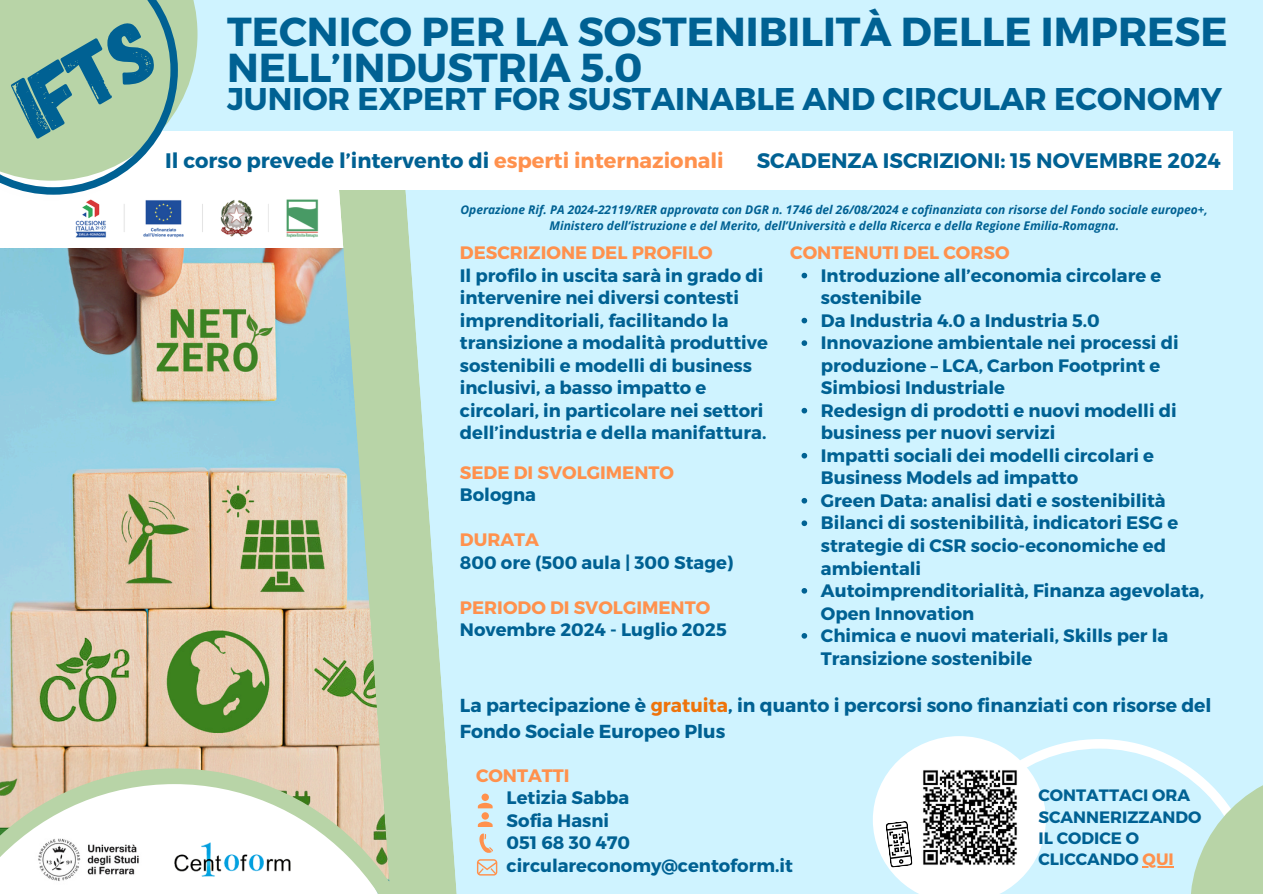
<style>
.page{position:relative;width:1263px;height:894px;background:#fff}
.page>*{position:absolute;margin:0;border:0;box-sizing:border-box;transform-origin:0 0}
.t1{font:86.55px "Gagalin";color:#006193}
.t2{font:700 40.35px/36px "Montserrat";color:#006193}
.t3{font:700 31.35px "Montserrat";color:#006193}
.t4{font:700 21px "Montserrat";color:#006193}
.t5{font:700 18.75px/25.8px "Montserrat";color:#006193}
.t6{font:700 18px/22.5px "Montserrat";color:#006193}
.t7{font:700 18px "Montserrat";color:#ff914d}
.t8{font:700 16.5px/21.3px "Montserrat";color:#006193}
.t9{font:italic 700 12px/16px "Open Sans";color:#006193;text-align:center}
.s1{color:#ff914d}
.s2{color:#ee730b}
</style>
<div class="page">
<div style="left:0;top:0;width:1263px;height:893px;background:#cff3ff"></div>
<img style="left:0;top:247px;width:338px;height:521px">
<svg style="left:0;top:768px;width:338px;height:125px;background:#eaebdd"></svg>
<div style="left:0;top:189px;width:370px;height:58px;background:#fff"></div>
<svg style="left:338px;top:190px;width:119px;height:703px;fill:#b8d4a7"></svg>
<div style="left:51px;top:131px;width:1181px;height:59px;background:#fff"></div>
<img style="left:33px;top:833px;width:112px;height:51px">
<img style="left:174px;top:842px;width:116px;height:34px">
<svg style="left:1046px;top:739px;width:145px;height:129px"></svg>
<svg style="left:178px;top:0;width:19px;height:107px;fill:#b8d4a7"></svg>
<svg style="left:1190px;top:768px;width:73px;height:125px;fill:#b8d4a7"></svg>
<svg style="left:0;top:0;width:178px;height:195px;background:#b3d0af"></svg>
<svg style="left:477px;top:833px;width:20px;height:42px"></svg>
<svg style="left:873px;top:736px;width:173px;height:157px"></svg>
<img style="left:66px;top:193px;width:253px;height:45px">
<svg style="left:801px;top:273px;width:6px;height:5px"></svg>
<svg style="left:801px;top:318px;width:6px;height:5px"></svg>
<svg style="left:801px;top:340px;width:6px;height:6px"></svg>
<svg style="left:801px;top:408px;width:6px;height:5px"></svg>
<svg style="left:801px;top:453px;width:6px;height:5px"></svg>
<svg style="left:801px;top:498px;width:6px;height:5px"></svg>
<svg style="left:801px;top:520px;width:6px;height:6px"></svg>
<svg style="left:801px;top:588px;width:6px;height:5px"></svg>
<svg style="left:801px;top:633px;width:6px;height:5px"></svg>
<hr style="left:1143px;top:866px;width:31px;height:1px;background:#ff914d">
<svg style="left:478px;top:793px;width:14px;height:33px"></svg>
<h6 class="t1" style="left:-4px;top:63px;width:145px;rotate:-29deg">IFTS</h6>
<p class="t2" style="left:227px;top:12px;width:1002px">TECNICO PER LA SOSTENIBILITÀ DELLE IMPRESE<br>NELL’INDUSTRIA 5.0</p>
<p class="t3" style="left:227px;top:79px;width:997px">JUNIOR EXPERT FOR SUSTAINABLE AND CIRCULAR ECONOMY</p>
<h6 class="t4" style="left:165px;top:147px;width:560px">Il corso prevede l’intervento di <span class="s1">esperti internazionali</span></h6>
<p class="t4" style="left:757px;top:147px;width:465px">SCADENZA ISCRIZIONI: 15 NOVEMBRE 2024</p>
<p class="t9" style="left:460px;top:201px;width:749px">Operazione Rif. PA 2024-22119/RER approvata con DGR n. 1746 del 26/08/2024 e cofinanziata con risorse del Fondo sociale europeo+,<br>Ministero dell’istruzione e del Merito, dell’Università e della Ricerca e della Regione Emilia-Romagna.</p>
<p class="t7" style="left:460px;top:241px;width:254px">DESCRIZIONE DEL PROFILO</p>
<p class="t6" style="left:460px;top:263px;width:309px">Il profilo in uscita sarà in grado di intervenire nei diversi contesti imprenditoriali, facilitando la transizione a modalità produttive sostenibili e modelli di business inclusivi, a basso impatto e circolari, in particolare nei settori dell’industria e della manifattura.</p>
<p class="t7" style="left:460px;top:460px;width:216px">SEDE DI SVOLGIMENTO</p>
<p class="t6" style="left:460px;top:482px;width:78px">Bologna</p>
<p class="t7" style="left:460px;top:528px;width:81px">DURATA</p>
<p class="t6" style="left:460px;top:550px;width:275px">800 ore (500 aula | 300 Stage)</p>
<p class="t7" style="left:460px;top:595px;width:252px">PERIODO DI SVOLGIMENTO</p>
<p class="t6" style="left:460px;top:617px;width:268px">Novembre 2024 - Luglio 2025</p>
<p class="t7" style="left:790px;top:241px;width:221px">CONTENUTI DEL CORSO</p>
<p class="t6" style="left:821px;top:263px;width:342px">Introduzione all’economia circolare e sostenibile</p>
<h5 class="t6" style="left:821px;top:308px;width:280px">Da Industria 4.0 a Industria 5.0</h5>
<p class="t6" style="left:821px;top:330px;width:359px">Innovazione ambientale nei processi di produzione – LCA, Carbon Footprint e<br>Simbiosi Industriale</p>
<p class="t6" style="left:821px;top:398px;width:357px">Redesign di prodotti e nuovi modelli di business per nuovi servizi</p>
<p class="t6" style="left:821px;top:443px;width:335px">Impatti sociali dei modelli circolari e<br>Business Models ad impatto</p>
<p class="t6" style="left:821px;top:488px;width:346px">Green Data: analisi dati e sostenibilità</p>
<p class="t6" style="left:821px;top:510px;width:359px">Bilanci di sostenibilità, indicatori ESG e strategie di CSR socio-economiche ed ambientali</p>
<p class="t6" style="left:821px;top:578px;width:385px">Autoimprenditorialità, Finanza agevolata,<br>Open Innovation</p>
<p class="t6" style="left:821px;top:623px;width:349px">Chimica e nuovi materiali, Skills per la<br>Transizione sostenibile</p>
<p class="t5" style="left:460px;top:691px;width:753px">La partecipazione è <span class="s2">gratuita</span>, in quanto i percorsi sono finanziati con risorse del<br>Fondo Sociale Europeo Plus</p>
<h4 class="t6" style="left:507px;top:762px;width:288px;text-indent:-31px"><span class="s1">CONTATTI<br></span>Letizia Sabba<br>Sofia Hasni<br>051 68 30 470 circulareconomy@centoform.it</h4>
<p class="t8" style="left:1038px;top:783px;width:153px">CONTATTACI ORA</p>
<p class="t8" style="left:1038px;top:805px;width:164px">SCANNERIZZANDO</p>
<p class="t8" style="left:1038px;top:826px;width:137px">IL CODICE O<br>CLICCANDO <span class="s1">QUI</span></p>
</div>
